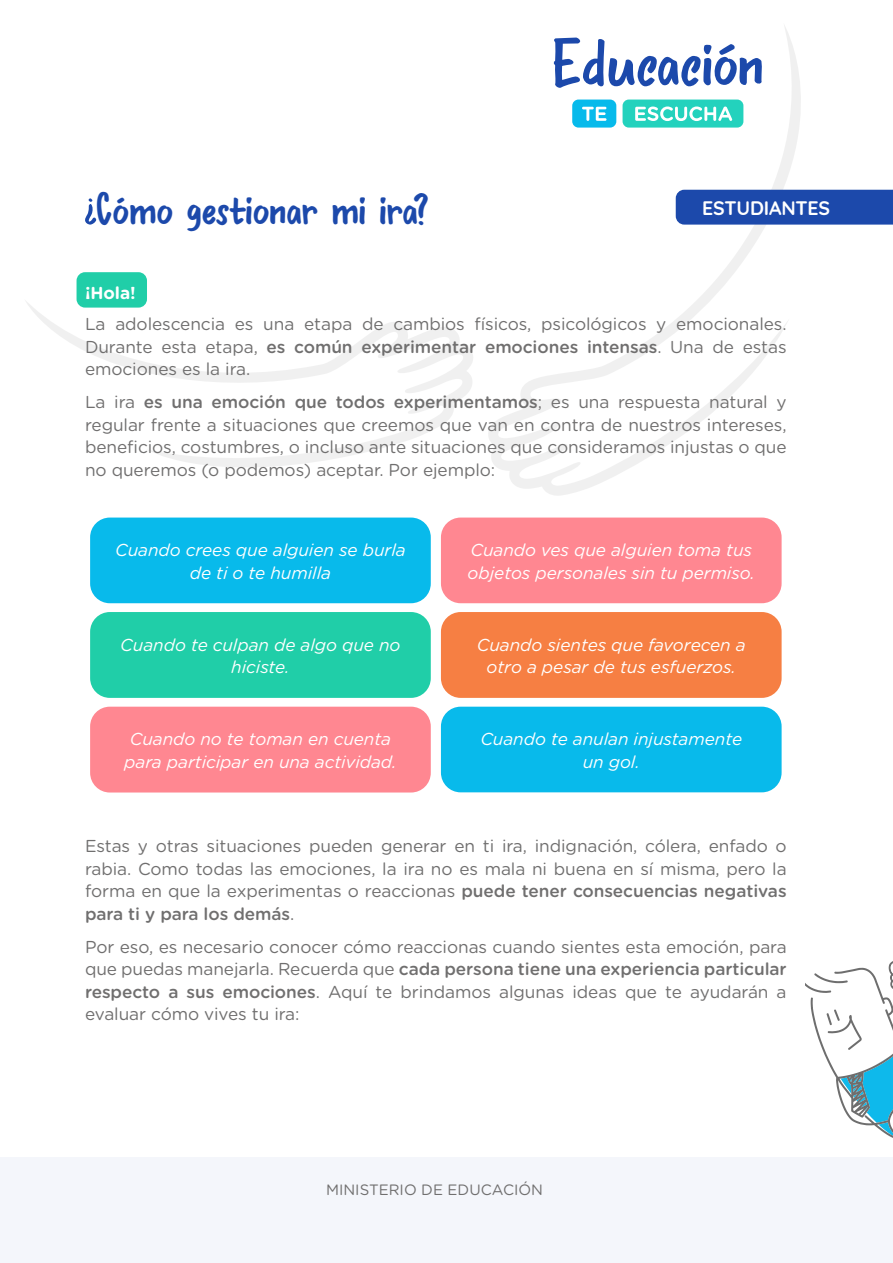
<style>
.page{position:relative;width:893px;height:1263px;background:#fff}
.page>*{position:absolute;margin:0;border:0;box-sizing:border-box;transform-origin:0 0}
.t1{font:48px "DK Bupkis";color:#1c49ab}
.t2{font:700 19.5px "Quicksand";letter-spacing:-.01em;color:#fff}
.Cuerpo_de_texto_ETE{font:17.25px/22.5px "Gotham Rounded";letter-spacing:-.005em;color:#706f6f;text-align:justify}
.Cuerpo_de_texto_ETE-2{font:italic 17.25px/22.5px "Gotham Rounded";letter-spacing:-.005em;color:#fff;text-align:center}
.Cuerpo_de_texto_ETE-3{font:700 17.25px "Gotham Rounded";color:#fff}
.t3{font:15px "Gotham Rounded";color:#706f6f}
.s1{font-weight:500}
</style>
<div class="page">
<svg style="left:488px;top:25px;width:343px;height:471px"></svg>
<svg style="left:26px;top:299px;width:447px;height:168px"></svg>
<svg style="left:554px;top:38px;width:208px;height:50px"></svg>
<div style="left:623px;top:100px;width:120px;height:28px;background:#23d2bd;border-radius:6px"></div>
<svg style="left:635px;top:106px;width:97px;height:15px"></svg>
<div style="left:572px;top:100px;width:44px;height:28px;background:#07baeb;border-radius:6px"></div>
<svg style="left:582px;top:107px;width:24px;height:14px"></svg>
<div style="left:0;top:1158px;width:892px;height:105px;background:#f4f6fb"></div>
<div style="left:77px;top:272px;width:70px;height:36px;background:#20cea8;border-radius:9px"></div>
<div style="left:676px;top:190px;width:217px;height:35px;background:#1c49ab"></div>
<svg style="left:85px;top:198px;width:11px;height:27px"></svg>
<div style="left:90px;top:517px;width:341px;height:86px;background:#08baeb;border-radius:20px"></div>
<div style="left:90px;top:707px;width:341px;height:85px;background:#ff8791;border-radius:20px"></div>
<div style="left:441px;top:612px;width:341px;height:86px;background:#f67f43;border-radius:20px"></div>
<div style="left:90px;top:612px;width:341px;height:86px;background:#20cea8;border-radius:20px"></div>
<div style="left:441px;top:517px;width:341px;height:86px;background:#ff8791;border-radius:20px"></div>
<div style="left:441px;top:707px;width:341px;height:85px;background:#08baeb;border-radius:20px"></div>
<svg style="left:806px;top:961px;width:87px;height:177px"></svg>
<p class="t1" style="left:96px;top:181px;width:334px">Cómo gestionar mi ira?</p>
<p class="Cuerpo_de_texto_ETE-3" style="left:85px;top:280px;width:52px">¡Hola!</p>
<p class="t2" style="left:702px;top:192px;width:129px">ESTUDIANTES</p>
<p class="Cuerpo_de_texto_ETE" style="left:85px;top:312px;width:703px">La adolescencia es una etapa de cambios físicos, psicológicos y emocionales.<br>Durante esta etapa, <span class="s1">es común experimentar emociones intensas</span>. Una de estas emociones es la ira.</p>
<p class="Cuerpo_de_texto_ETE" style="left:85px;top:390px;width:703px">La ira <span class="s1">es una emoción que todos experimentamos</span>; es una respuesta natural y regular frente a situaciones que creemos que van en contra de nuestros intereses, beneficios, costumbres, o incluso ante situaciones que consideramos injustas o que no queremos (o podemos) aceptar. Por ejemplo:</p>
<p class="Cuerpo_de_texto_ETE-2" style="left:115px;top:538px;width:292px">Cuando crees que alguien se burla de ti o te humilla</p>
<p class="Cuerpo_de_texto_ETE-2" style="left:468px;top:538px;width:289px;text-align:left">Cuando ves que alguien toma tus objetos personales sin tu permiso.</p>
<p class="Cuerpo_de_texto_ETE-2" style="left:120px;top:632px;width:282px">Cuando te culpan de algo que no hiciste.</p>
<p class="Cuerpo_de_texto_ETE-2" style="left:477px;top:632px;width:270px">Cuando sientes que favorecen a otro a pesar de tus esfuerzos.</p>
<p class="Cuerpo_de_texto_ETE-2" style="left:124px;top:727px;width:274px">Cuando no te toman en cuenta para participar en una actividad.</p>
<p class="Cuerpo_de_texto_ETE-2" style="left:480px;top:727px;width:263px">Cuando te anulan injustamente un gol.</p>
<p class="Cuerpo_de_texto_ETE" style="left:85px;top:834px;width:703px">Estas y otras situaciones pueden generar en ti ira, indignación, cólera, enfado o rabia. Como todas las emociones, la ira no es mala ni buena en sí misma, pero la forma en que la experimentas o reaccionas <span class="s1">puede tener consecuencias negativas para ti y para los demás</span>.</p>
<p class="Cuerpo_de_texto_ETE" style="left:85px;top:934px;width:703px">Por eso, es necesario conocer cómo reaccionas cuando sientes esta emoción, para que puedas manejarla. Recuerda que <span class="s1">cada persona tiene una experiencia particular respecto a sus emociones</span>. Aquí te brindamos algunas ideas que te ayudarán a evaluar cómo vives tu ira:</p>
<p class="t3" style="left:326px;top:1180px;width:218px">MINISTERIO DE EDUCACIÓN</p>
</div>
